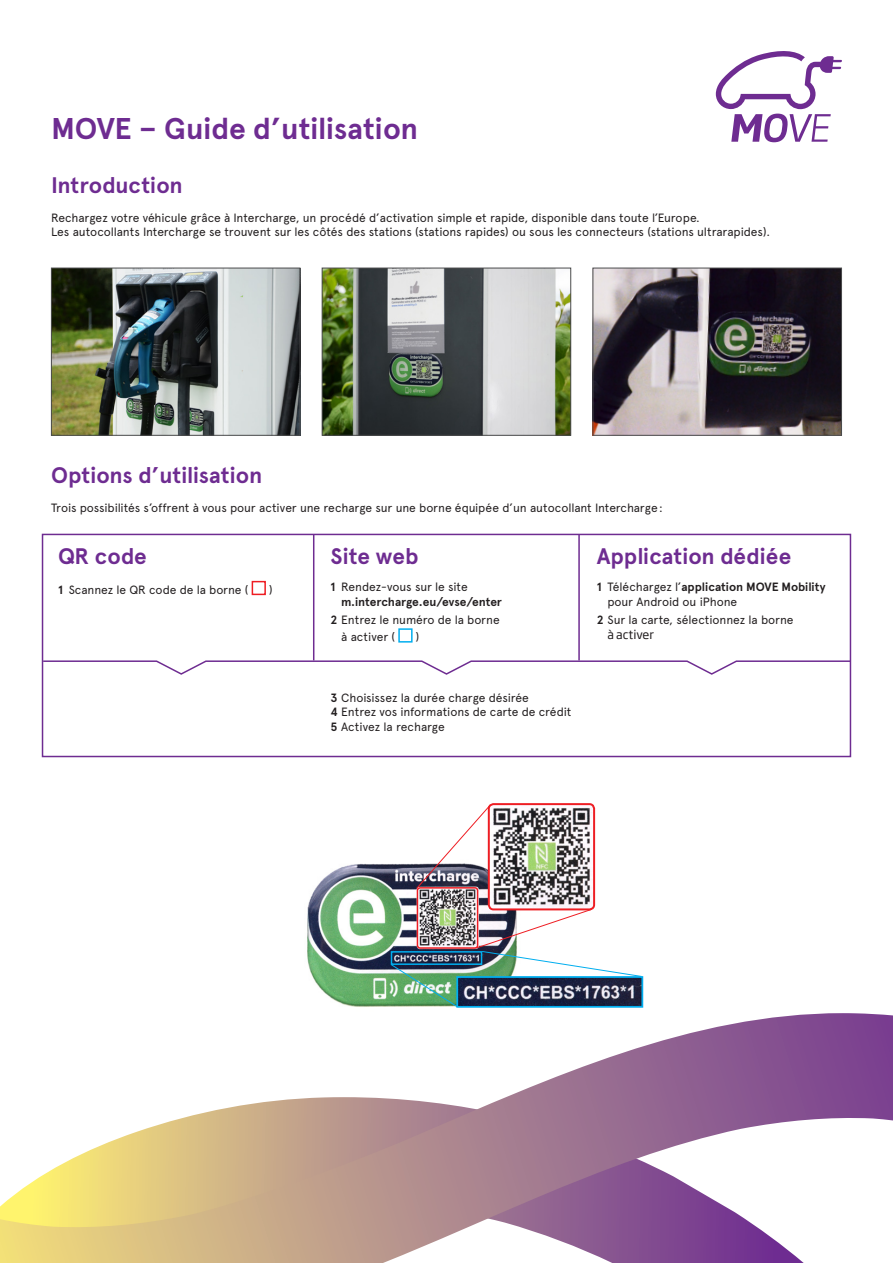
<style>
.page{position:relative;width:893px;height:1263px;background:#fff}
.page>*{position:absolute;margin:0;border:0;box-sizing:border-box;transform-origin:0 0}
.t1{font:700 30px "Apercu";color:#6e2c91}
.t2{font:700 22.5px "Apercu";color:#6e2c91}
.t3{font:12px/14.4px "Apercu";letter-spacing:-.005em;color:#231f20}
.t4{font:700 12px/14.4px "Apercu";letter-spacing:-.005em;color:#231f20}
.s1{font-weight:700}
.s2{font-weight:400}
.s3{font-family:"Soho Gothic Pro"}
</style>
<div class="page">
<img style="left:53px;top:270px;width:245px;height:164px">
<div style="left:51px;top:268px;width:249px;height:168px;border:1px solid #4b4c4d"></div>
<img style="left:324px;top:270px;width:245px;height:164px">
<div style="left:322px;top:268px;width:249px;height:168px;border:1px solid #4b4c4d"></div>
<img style="left:594px;top:270px;width:246px;height:164px">
<div style="left:592px;top:268px;width:250px;height:168px;border:1px solid #4b4c4d"></div>
<svg style="left:716px;top:51px;width:126px;height:91px"></svg>
<img style="left:307px;top:863px;width:182px;height:144px">
<img style="left:493px;top:806px;width:99px;height:101px">
<div style="left:488px;top:803px;width:107px;height:107px;border:2px solid #ee1d23;border-radius:5px"></div>
<div style="left:417px;top:887px;width:61px;height:62px;border:2px solid #ee1d23;border-radius:3px"></div>
<svg style="left:416px;top:804px;width:75px;height:85px"></svg>
<img style="left:459px;top:979px;width:181px;height:26px">
<div style="left:456px;top:976px;width:187px;height:32px;border:2px solid #00aeef"></div>
<div style="left:391px;top:951px;width:91px;height:14px;border:2px solid #00aeef"></div>
<svg style="left:476px;top:908px;width:166px;height:69px"></svg>
<svg style="left:390px;top:963px;width:68px;height:45px;background:#6fa989"></svg>
<div style="left:42px;top:534px;width:809px;height:223px;border:2px solid #6e2c91"></div>
<svg style="left:42px;top:660px;width:810px;height:16px"></svg>
<hr style="left:313px;top:534px;width:1px;height:126px;background:#6e2c91">
<hr style="left:578px;top:534px;width:2px;height:126px;background:#6e2c91">
<div style="left:252px;top:581px;width:14px;height:14px;border:2px solid #ee1d23"></div>
<div style="left:398px;top:628px;width:15px;height:15px;border:2px solid #00aeef"></div>
<svg style="left:0;top:1013px;width:893px;height:250px"></svg>
<p class="t1" style="left:51px;top:111px;width:369px">MOVE – Guide d’utilisation</p>
<p class="t2" style="left:51px;top:172px;width:133px">Introduction</p>
<p class="t3" style="left:51px;top:211px;width:650px">Rechargez votre véhicule grâce à Intercharge, un procédé d’activation simple et rapide, disponible dans toute l’Europe.</p>
<p class="t3" style="left:51px;top:225px;width:721px">Les autocollants Intercharge se trouvent sur les côtés des stations (stations rapides) ou sous les connecteurs (stations ultrarapides).</p>
<p class="t2" style="left:51px;top:462px;width:213px">Options d’utilisation</p>
<p class="t3" style="left:51px;top:500px;width:613px">Trois possibilités s’offrent à vous pour activer une recharge sur une borne équipée d’un autocollant Intercharge:</p>
<p class="t2" style="left:58px;top:543px;width:90px">QR code</p>
<p class="t3" style="left:58px;top:582px;width:192px"><span class="s1">1</span> Scannez le QR code de la borne (</p>
<p class="t3" style="left:269px;top:582px;width:5px">)</p>
<p class="t2" style="left:331px;top:543px;width:89px">Site web</p>
<p class="t4" style="left:341px;top:580px;width:162px;text-indent:-11px">1 <span class="s2">Rendez-vous sur le site </span>m.intercharge.eu/evse/enter</p>
<p class="t3" style="left:341px;top:612px;width:160px;line-height:16.6px;text-indent:-11px"><span class="s1">2</span> Entrez le numéro de la borne à activer (</p>
<p class="t2" style="left:597px;top:543px;width:196px">Application dédiée</p>
<p class="t3" style="left:607px;top:580px;width:219px;text-indent:-11px"><span class="s1">1</span> Téléchargez l’<span class="s1">application MOVE Mobility </span>pour Android ou iPhone</p>
<p class="t3" style="left:607px;top:613px;width:188px;text-indent:-11px"><span class="s1">2</span> Sur la carte, sélectionnez la borne <span class="s3">à activer</span></p>
<p class="t3" style="left:416px;top:630px;width:5px">)</p>
<p class="t3" style="left:331px;top:690px;width:200px"><span class="s1">3</span> Choisissez la durée charge désirée</p>
<p class="t3" style="left:331px;top:705px;width:242px"><span class="s1">4</span> Entrez vos informations de carte de crédit</p>
<p class="t3" style="left:331px;top:719px;width:116px"><span class="s1">5</span> Activez la recharge</p>
</div>
